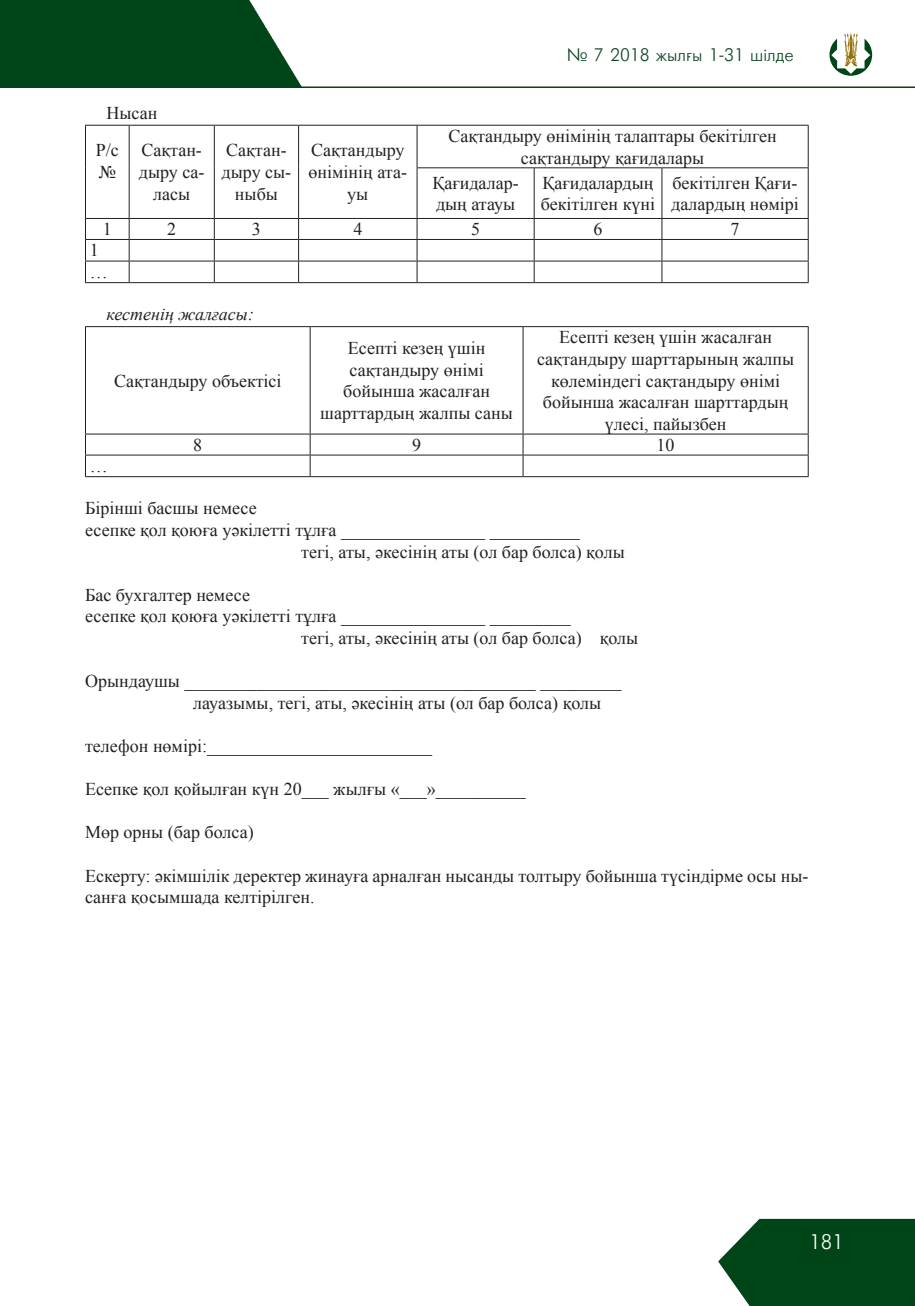
<style>
.page{position:relative;width:915px;height:1306px;background:#fff}
.page>*{position:absolute;margin:0;border:0;box-sizing:border-box;transform-origin:0 0}
.t1{font:21px "KZM Futuris";color:#fff}
.t2{font:18px/21.6px "Times New Roman";color:#231f20}
.t3{font:18px "KZM Futuris";color:#0b4620}
.t4{font:italic 18px "Times New Roman";color:#231f20}
</style>
<div class="page">
<img style="left:0;top:0;width:914px;height:87px">
<svg style="left:718px;top:1218px;width:196px;height:87px;background:#1b5930"></svg>
<svg style="left:829px;top:33px;width:42px;height:43px"></svg>
<hr style="left:85px;top:125px;width:44px;height:1px;background:#231f20">
<hr style="left:129px;top:125px;width:85px;height:1px;background:#231f20">
<hr style="left:214px;top:125px;width:84px;height:1px;background:#231f20">
<hr style="left:298px;top:125px;width:119px;height:1px;background:#231f20">
<hr style="left:417px;top:125px;width:117px;height:1px;background:#231f20">
<hr style="left:534px;top:125px;width:127px;height:1px;background:#231f20">
<hr style="left:661px;top:125px;width:147px;height:1px;background:#231f20">
<hr style="left:416px;top:167px;width:118px;height:1px;background:#231f20">
<hr style="left:534px;top:167px;width:127px;height:1px;background:#231f20">
<hr style="left:661px;top:167px;width:147px;height:1px;background:#231f20">
<hr style="left:85px;top:218px;width:44px;height:1px;background:#231f20">
<hr style="left:129px;top:218px;width:85px;height:1px;background:#231f20">
<hr style="left:214px;top:218px;width:84px;height:1px;background:#231f20">
<hr style="left:298px;top:218px;width:119px;height:1px;background:#231f20">
<hr style="left:417px;top:218px;width:117px;height:1px;background:#231f20">
<hr style="left:534px;top:218px;width:127px;height:1px;background:#231f20">
<hr style="left:661px;top:218px;width:147px;height:1px;background:#231f20">
<hr style="left:85px;top:239px;width:44px;height:1px;background:#231f20">
<hr style="left:129px;top:239px;width:85px;height:1px;background:#231f20">
<hr style="left:214px;top:239px;width:84px;height:1px;background:#231f20">
<hr style="left:298px;top:239px;width:119px;height:1px;background:#231f20">
<hr style="left:417px;top:239px;width:117px;height:1px;background:#231f20">
<hr style="left:534px;top:239px;width:127px;height:1px;background:#231f20">
<hr style="left:661px;top:239px;width:147px;height:1px;background:#231f20">
<hr style="left:85px;top:261px;width:44px;height:1px;background:#231f20">
<hr style="left:129px;top:261px;width:85px;height:1px;background:#231f20">
<hr style="left:214px;top:261px;width:84px;height:1px;background:#231f20">
<hr style="left:298px;top:261px;width:119px;height:1px;background:#231f20">
<hr style="left:417px;top:261px;width:117px;height:1px;background:#231f20">
<hr style="left:534px;top:261px;width:127px;height:1px;background:#231f20">
<hr style="left:661px;top:261px;width:147px;height:1px;background:#231f20">
<hr style="left:85px;top:282px;width:44px;height:1px;background:#231f20">
<hr style="left:129px;top:282px;width:85px;height:1px;background:#231f20">
<hr style="left:214px;top:282px;width:84px;height:1px;background:#231f20">
<hr style="left:298px;top:282px;width:119px;height:1px;background:#231f20">
<hr style="left:417px;top:282px;width:117px;height:1px;background:#231f20">
<hr style="left:534px;top:282px;width:127px;height:1px;background:#231f20">
<hr style="left:661px;top:282px;width:147px;height:1px;background:#231f20">
<hr style="left:85px;top:126px;width:1px;height:42px;background:#231f20">
<hr style="left:85px;top:168px;width:1px;height:50px;background:#231f20">
<svg style="left:85px;top:219px;width:1px;height:63px"></svg>
<hr style="left:129px;top:126px;width:1px;height:42px;background:#231f20">
<hr style="left:214px;top:126px;width:1px;height:42px;background:#231f20">
<hr style="left:298px;top:126px;width:1px;height:42px;background:#231f20">
<hr style="left:416px;top:126px;width:1px;height:41px;background:#231f20">
<hr style="left:807px;top:126px;width:1px;height:41px;background:#231f20">
<hr style="left:129px;top:168px;width:1px;height:50px;background:#231f20">
<hr style="left:214px;top:168px;width:1px;height:50px;background:#231f20">
<hr style="left:298px;top:168px;width:1px;height:50px;background:#231f20">
<hr style="left:416px;top:168px;width:1px;height:50px;background:#231f20">
<hr style="left:533px;top:168px;width:1px;height:50px;background:#231f20">
<hr style="left:661px;top:168px;width:1px;height:50px;background:#231f20">
<hr style="left:807px;top:168px;width:1px;height:50px;background:#231f20">
<svg style="left:129px;top:219px;width:1px;height:63px"></svg>
<svg style="left:214px;top:219px;width:1px;height:63px"></svg>
<svg style="left:298px;top:219px;width:1px;height:63px"></svg>
<svg style="left:416px;top:219px;width:1px;height:63px"></svg>
<svg style="left:533px;top:219px;width:1px;height:63px"></svg>
<svg style="left:661px;top:219px;width:1px;height:63px"></svg>
<svg style="left:807px;top:219px;width:1px;height:63px"></svg>
<hr style="left:85px;top:326px;width:225px;height:1px;background:#231f20">
<hr style="left:310px;top:326px;width:213px;height:1px;background:#231f20">
<hr style="left:523px;top:326px;width:285px;height:1px;background:#231f20">
<hr style="left:85px;top:433px;width:225px;height:1px;background:#231f20">
<hr style="left:310px;top:433px;width:213px;height:1px;background:#231f20">
<hr style="left:523px;top:433px;width:285px;height:1px;background:#231f20">
<hr style="left:85px;top:454px;width:225px;height:1px;background:#231f20">
<hr style="left:310px;top:454px;width:213px;height:1px;background:#231f20">
<hr style="left:523px;top:454px;width:285px;height:1px;background:#231f20">
<hr style="left:85px;top:476px;width:225px;height:1px;background:#231f20">
<hr style="left:310px;top:476px;width:213px;height:1px;background:#231f20">
<hr style="left:523px;top:476px;width:285px;height:1px;background:#231f20">
<hr style="left:85px;top:327px;width:1px;height:106px;background:#231f20">
<svg style="left:85px;top:434px;width:1px;height:42px"></svg>
<hr style="left:310px;top:327px;width:1px;height:106px;background:#231f20">
<hr style="left:522px;top:327px;width:1px;height:106px;background:#231f20">
<hr style="left:807px;top:327px;width:1px;height:106px;background:#231f20">
<svg style="left:310px;top:434px;width:1px;height:42px"></svg>
<svg style="left:522px;top:434px;width:1px;height:42px"></svg>
<svg style="left:807px;top:434px;width:1px;height:42px"></svg>
<p class="t2" style="left:96px;top:93px;width:63px;line-height:37.7px;text-indent:11px">Нысан<br>Р/с</p>
<p class="t2" style="left:99px;top:161px;width:19px">№</p>
<p class="t2" style="left:139px;top:139px;width:67px;text-align:center">Сақтан&shy;дыру са&shy;ласы</p>
<p class="t2" style="left:221px;top:139px;width:71px;text-align:center">Сақтан&shy;дыру сы&shy;ныбы</p>
<p class="t2" style="left:308px;top:139px;width:100px;text-align:center">Сақтандыру өнімінің ата&shy;уы</p>
<p class="t3" style="left:566px;top:45px;width:228px">№ 7 2018 жылғы 1–31 шілде</p>
<p class="t2" style="left:448px;top:124px;width:330px;text-align:center">Сақтандыру өнімінің талаптары бекітілген сақтандыру қағидалары</p>
<p class="t2" style="left:432px;top:171px;width:88px">Қағидалар&shy;дың атауы</p>
<p class="t2" style="left:540px;top:171px;width:116px">Қағидалардың бекітілген күні</p>
<p class="t2" style="left:671px;top:171px;width:129px">бекітілген Қағи&shy;далардың нөмірі</p>
<p class="t2" style="left:103px;top:218px;width:10px">1</p>
<p class="t2" style="left:167px;top:218px;width:10px">2</p>
<p class="t2" style="left:252px;top:218px;width:10px">3</p>
<p class="t2" style="left:353px;top:218px;width:10px">4</p>
<p class="t2" style="left:471px;top:218px;width:10px">5</p>
<p class="t2" style="left:593px;top:218px;width:10px">6</p>
<p class="t2" style="left:730px;top:218px;width:10px">7</p>
<p class="t2" style="left:90px;top:239px;width:19px">1 …</p>
<p class="t4" style="left:106px;top:302px;width:149px">кестенің жалғасы:</p>
<p class="t2" style="left:114px;top:369px;width:169px">Сақтандыру объектісі</p>
<p class="t2" style="left:320px;top:337px;width:194px;text-align:center">Есепті кезең үшін сақтандыру өнімі бойынша жасалған шарттардың жалпы саны</p>
<p class="t2" style="left:537px;top:326px;width:258px;text-align:center">Есепті кезең үшін жасалған сақтандыру шарттарының жалпы көлеміндегі сақтандыру өнімі бойынша жасалған шарттардың үлесі, пайызбен</p>
<p class="t2" style="left:193px;top:433px;width:10px">8</p>
<p class="t2" style="left:412px;top:433px;width:10px">9</p>
<p class="t2" style="left:656px;top:433px;width:19px">10</p>
<p class="t2" style="left:90px;top:454px;width:19px">…</p>
<p class="t2" style="left:85px;top:497px;width:173px">Бiрiншi басшы немесе</p>
<p class="t2" style="left:85px;top:518px;width:496px">есепке қол қоюға уәкілетті тұлға ________________ __________</p>
<p class="t2" style="left:301px;top:540px;width:325px">тегі, аты, әкесінің аты (ол бар болса) қолы</p>
<p class="t2" style="left:85px;top:583px;width:166px">Бас бухгалтер немесе</p>
<p class="t2" style="left:85px;top:605px;width:487px">есепке қол қоюға уәкілетті тұлға ________________ _________</p>
<p class="t2" style="left:301px;top:626px;width:338px">тегі, аты, әкесінің аты (ол бар болса) қолы</p>
<p class="t2" style="left:193px;top:669px;width:429px;text-indent:-108px">Орындаушы _______________________________________ _________ лауазымы, тегі, аты, әкесінің аты (ол бар болса) қолы</p>
<p class="t2" style="left:85px;top:734px;width:348px">телефон нөмірі:_________________________</p>
<p class="t2" style="left:85px;top:777px;width:442px">Есепке қол қойылған күн 20___ жылғы «___»__________</p>
<p class="t2" style="left:85px;top:821px;width:170px">Мөр орны (бар болса)</p>
<p class="t2" style="left:85px;top:864px;width:724px">Ескерту: әкімшілік деректер жинауға арналған нысанды толтыру бойынша түсіндірме осы ны&shy;санға қосымшада келтірілген.</p>
<p class="t1" style="left:809px;top:1231px;width:36px">181</p>
</div>
